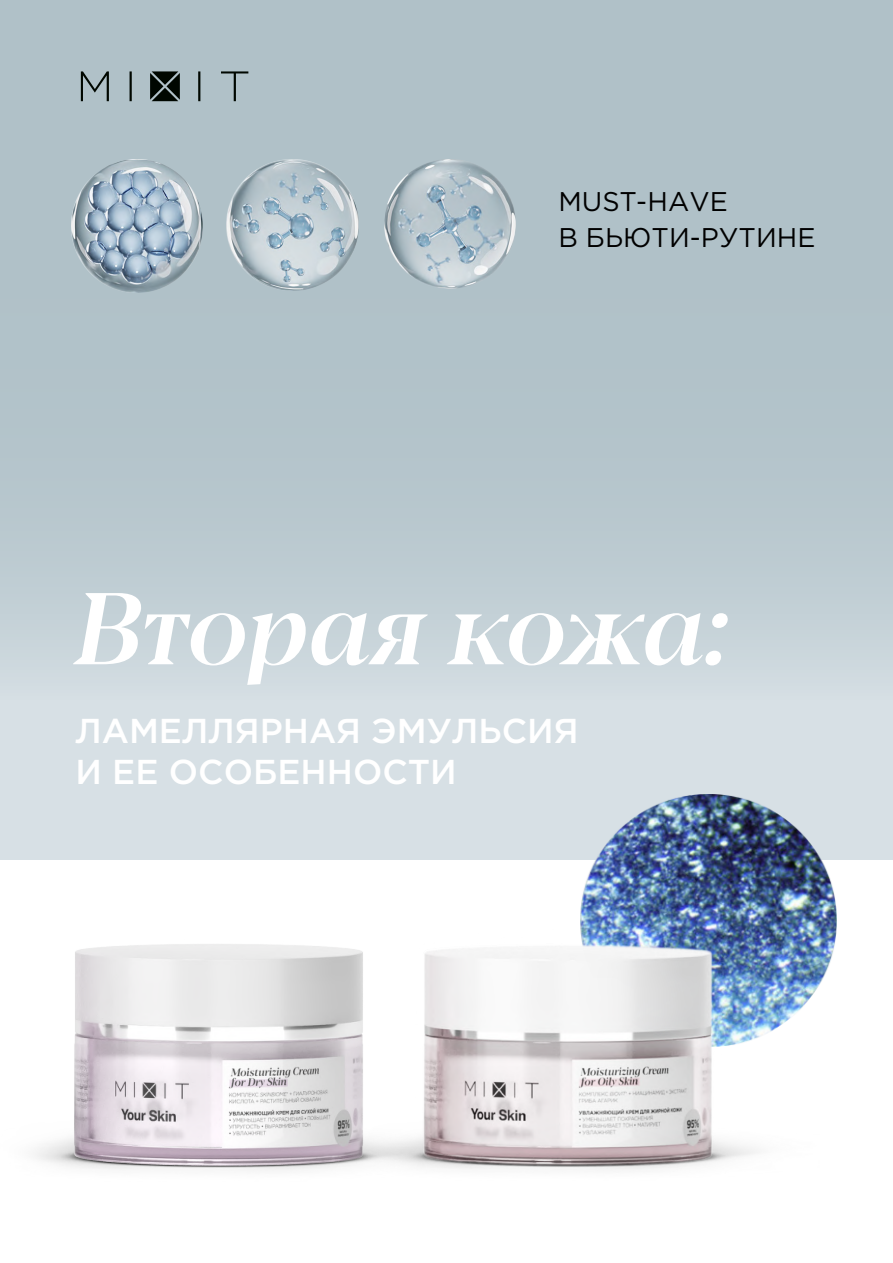
<style>
.page{position:relative;width:893px;height:1263px;background:#fff}
.page>*{position:absolute;margin:0;border:0;box-sizing:border-box;transform-origin:0 0}
.t1{font:italic 500 101.25px "Blacker Pro Dis";color:#fff}
.t2{font:500 34.5px/41.4px "Gotham Pro";color:#fff}
.t3{font:27px/36px "Gotham Pro";color:#000}
</style>
<div class="page">
<div style="left:0;top:0;width:893px;height:860px;background:linear-gradient(to bottom,#a4b8bf,#d4dee3)"></div>
<svg style="left:81px;top:71px;width:167px;height:30px;background:#869599"></svg>
<img style="left:384px;top:159px;width:132px;height:130px">
<img style="left:227px;top:159px;width:131px;height:132px">
<img style="left:71px;top:159px;width:132px;height:133px">
<img style="left:816px;top:795px;width:21px;height:195px">
<img style="left:55px;top:944px;width:264px;height:233px">
<img style="left:319px;top:774px;width:497px;height:401px">
<p class="t3" style="left:558px;top:183px;width:259px">MUST-HAVE<br>В БЬЮТИ-РУТИНЕ</p>
<h1 class="t1" style="left:75px;top:560px;width:655px">Вторая кожа:</h1>
<p class="t2" style="left:75px;top:709px;width:505px">ЛАМЕЛЛЯРНАЯ ЭМУЛЬСИЯ<br>И ЕЕ ОСОБЕННОСТИ</p>
</div>
